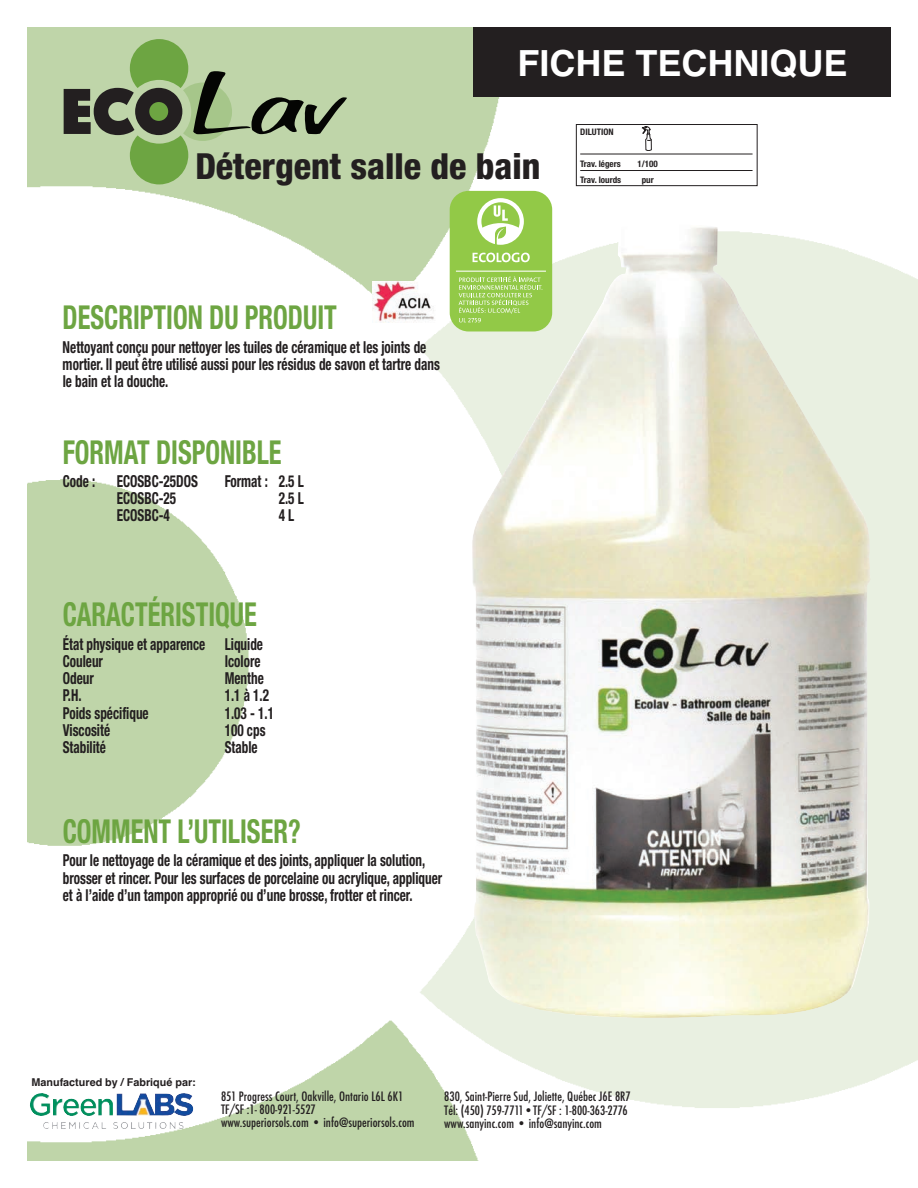
<style>
.page{position:relative;width:918px;height:1188px;background:#fff}
.page>*{position:absolute;margin:0;border:0;box-sizing:border-box;transform-origin:0 0}
.t1{font:67.5px "Phosphate Solid";color:#231f20}
.t2{font:800 condensed 36px "Helvetica Neue";color:#231f20}
.t3{font:700 36px "Helvetica";color:#fff}
.t4{font:700 condensed 33px "Helvetica Neue";color:#6da542;scale:.8 1}
.t5{font:700 condensed 16.5px/17.2px "Helvetica Neue";color:#231f20;scale:.8 1}
.t6{font:500 condensed 12.6px/12.6px "Futura";color:#231f20}
.t7{font:700 10.8px "Helvetica";color:#231f20}
.t8{font:700 condensed 9px "Helvetica Neue";color:#231f20}
.s1{font-family:"Seyburn Script SSK";font-size:81px;color:#040503}
</style>
<div class="page">
<img style="left:27px;top:27px;width:891px;height:1134px">
<svg style="left:130px;top:39px;width:102px;height:146px;background:#a0c382"></svg>
<img style="left:30px;top:1093px;width:21px;height:23px">
<img style="left:472px;top:224px;width:399px;height:795px">
<div style="left:474px;top:27px;width:417px;height:70px;background:#231f20"></div>
<div style="left:450px;top:191px;width:102px;height:140px;background:#92c947;border-radius:19px"></div>
<svg style="left:477px;top:198px;width:47px;height:47px"></svg>
<hr style="left:456px;top:271px;width:90px;height:1px;background:#fff">
<svg style="left:473px;top:253px;width:57px;height:9px"></svg>
<svg style="left:459px;top:276px;width:84px;height:46px"></svg>
<img style="left:372px;top:282px;width:72px;height:40px">
<div style="left:576px;top:125px;width:181px;height:61px;background:#fff"></div>
<div style="left:576px;top:124px;width:182px;height:62px;border:1px solid #231f20"></div>
<hr style="left:580px;top:154px;width:173px;height:1px;background:#231f20">
<hr style="left:580px;top:170px;width:173px;height:1px;background:#231f20">
<svg style="left:642px;top:127px;width:10px;height:24px"></svg>
<h2 class="t3" style="left:517px;top:43px;width:332px">FICHE TECHNIQUE</h2>
<h1 class="t1" style="left:61px;top:71px;width:284px">Eco<span class="s1">Lav</span></h1>
<p class="t8" style="left:580px;top:125px;width:35px">DILUTION</p>
<p class="t8" style="left:580px;top:156px;width:42px">Trav. légers</p>
<p class="t8" style="left:638px;top:156px;width:22px">1/100</p>
<p class="t8" style="left:580px;top:172px;width:42px">Trav. lourds</p>
<p class="t8" style="left:642px;top:172px;width:13px">pur</p>
<h2 class="t2" style="left:195px;top:153px;width:347px">Détergent salle de bain</h2>
<h3 class="t4" style="left:63px;top:290px;width:344px">DESCRIPTION DU PRODUIT</h3>
<p class="t5" style="left:63px;top:337px;width:473px">Nettoyant conçu pour nettoyer les tuiles de céramique et les joints de mortier. Il peut être utilisé aussi pour les résidus de savon et tartre dans le bain et la douche.</p>
<h3 class="t4" style="left:63px;top:424px;width:275px">FORMAT DISPONIBLE</h3>
<p class="t5" style="left:63px;top:471px;width:42px">Code :</p>
<p class="t5" style="left:117px;top:471px;width:103px">ECOSBC-25DOS</p>
<p class="t5" style="left:225px;top:471px;width:100px">Format : 2.5 L</p>
<p class="t5" style="left:117px;top:488px;width:76px">ECOSBC-25</p>
<p class="t5" style="left:279px;top:488px;width:33px">2.5 L</p>
<p class="t5" style="left:117px;top:506px;width:68px">ECOSBC-4</p>
<p class="t5" style="left:279px;top:506px;width:21px">4 L</p>
<h3 class="t4" style="left:63px;top:587px;width:244px">CARACTÉRISTIQUE</h3>
<p class="t5" style="left:63px;top:634px;width:252px">État physique et apparence Liquide<br>Couleur</p>
<p class="t5" style="left:225px;top:651px;width:46px">Icolore</p>
<p class="t5" style="left:63px;top:669px;width:40px">Odeur</p>
<p class="t5" style="left:225px;top:668px;width:50px">Menthe</p>
<p class="t5" style="left:63px;top:686px;width:25px">P.H.</p>
<p class="t5" style="left:225px;top:686px;width:57px">1.1 à 1.2</p>
<p class="t5" style="left:63px;top:703px;width:109px">Poids spécifique</p>
<p class="t5" style="left:225px;top:703px;width:63px">1.03 - 1.1</p>
<p class="t5" style="left:63px;top:720px;width:61px">Viscosité</p>
<p class="t5" style="left:225px;top:720px;width:52px">100 cps</p>
<p class="t5" style="left:63px;top:737px;width:56px">Stabilité</p>
<p class="t5" style="left:225px;top:737px;width:43px">Stable</p>
<h3 class="t4" style="left:63px;top:804px;width:299px">COMMENT L’UTILISER?</h3>
<p class="t5" style="left:63px;top:851px;width:476px">Pour le nettoyage de la céramique et des joints, appliquer la solution, brosser et rincer. Pour les surfaces de porcelaine ou acrylique, appliquer et à l’aide d’un tampon approprié ou d’une brosse, frotter et rincer.</p>
<p class="t7" style="left:31px;top:1076px;width:166px">Manufactured by / Fabriqué par:</p>
<p class="t6" style="left:221px;top:1091px;width:195px">851 Progress Court, Oakville, Ontario L6L 6K1<br>TF/SF :1- 800-921-5527<br>www.superiorsols.com • info@superiorsols.com</p>
<p class="t6" style="left:444px;top:1090px;width:188px;line-height:13.5px">830, Saint-Pierre Sud, Joliette, Québec J6E 8R7<br>Tél: (450) 759-7711•TF/SF : 1-800-363-2776 www.sanyinc.com • info@sanyinc.com</p>
</div>
